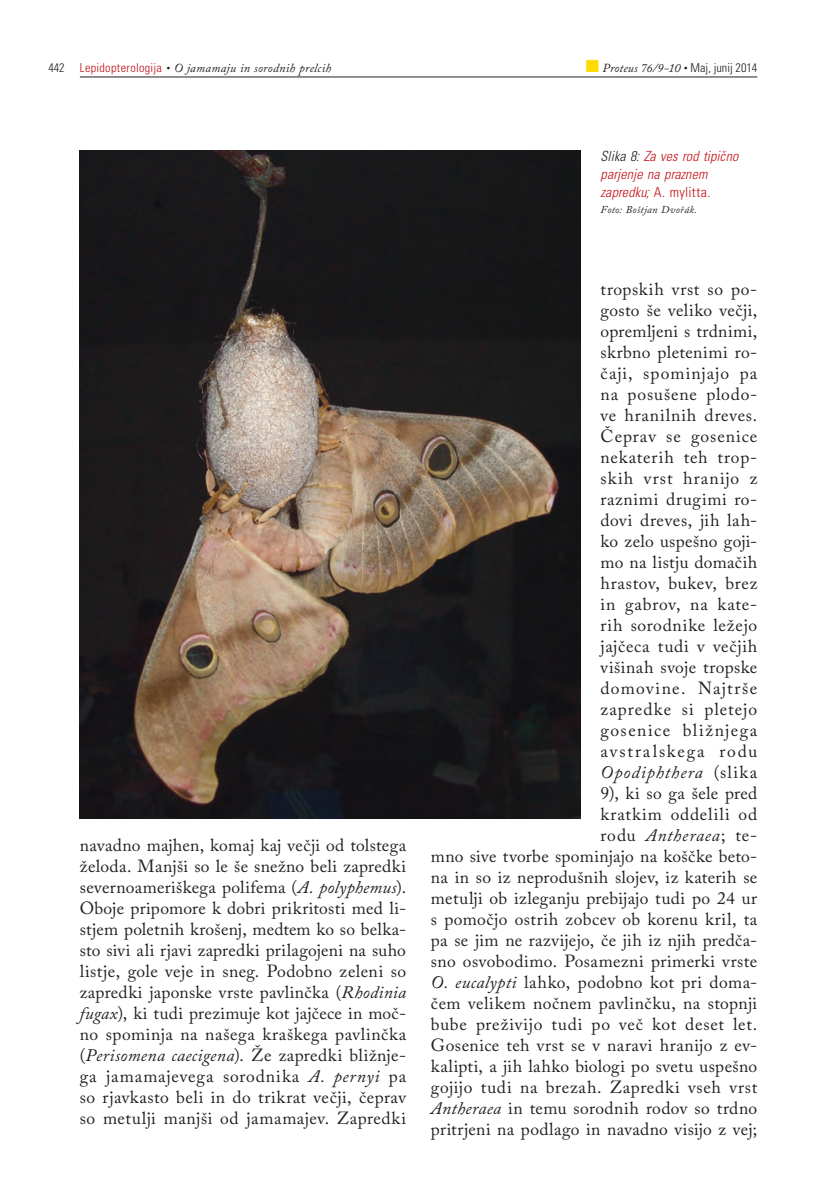
<style>
.page{position:relative;width:833px;height:1193px;background:#fff}
.page>*{position:absolute;margin:0;border:0;box-sizing:border-box;transform-origin:0 0}
.t1{font:17.5px/21px "Adobe Caslon Pro";letter-spacing:.03em;color:#231f20;text-align:justify}
.t2{font:italic 300 condensed 14px/17.8px "Univers";letter-spacing:.01em;color:#c2121a}
.t3{font:italic 12.25px "Adobe Caslon Pro";letter-spacing:.02em;color:#231f20}
.t4{font:italic 10.5px "Adobe Caslon Pro";letter-spacing:.03em;color:#231f20}
.s1{font-family:"Univers";font-weight:300;font-style:normal;font-stretch:condensed}
.s2{font-family:"Univers";font-weight:300;font-style:normal;font-stretch:condensed;color:#c2121a}
.s3{color:#ffdc01}
.s4{color:#231f20}
.s5{font-style:normal}
.s6{font-style:italic}
</style>
<div class="page">
<hr style="left:80px;top:77px;width:677px;height:1px;background:#231f20">
<img style="left:80px;top:150px;width:500px;height:668px">
<p class="t3" style="left:48px;top:61px;width:284px"><span class="s1">442</span> <span class="s2">Lepidopterologija</span> • O jamamaju in sorodnih prelcih</p>
<p class="t3" style="left:586px;top:61px;width:173px"><span class="s3">■</span> Proteus 76/9-10 • <span class="s1">Maj, junij 2014</span></p>
<p class="t2" style="left:600px;top:147px;width:139px"><span class="s4">Slika 8:</span> Za ves rod tipiËno parjenje na praznem zapredku; <span class="s5">A. mylitta.</span></p>
<p class="t4" style="left:600px;top:203px;width:98px">Foto: Boštjan Dvořák.</p>
<p class="t1" style="left:80px;top:834px;width:328px">navadno majhen, komaj kaj večji od tolstega želoda. Manjši so le še snežno beli zapredki severnoameriškega polifema (<span class="s6">A. polyphemus</span>).<br>Oboje pripomore k dobri prikritosti med li&shy;stjem poletnih krošenj, medtem ko so belka&shy;sto sivi ali rjavi zapredki prilagojeni na suho listje, gole veje in sneg. Podobno zeleni so zapredki japonske vrste pavlinčka (<span class="s6">Rhodinia fugax</span>), ki tudi prezimuje kot jajčece in moč&shy;no spominja na našega kraškega pavlinčka (<span class="s6">Perisomena caecigena</span>). Že zapredki bližnje&shy;ga jamamajevega sorodnika <span class="s6">A. pernyi</span> pa so rjavkasto beli in do trikrat večji, čeprav so metulji manjši od jamamajev. Zapredki</p>
<p class="t1" style="left:431px;top:278px;width:328px;text-align:right">tropskih vrst so po-<br>gosto še veliko večji,<br>opremljeni s trdnimi,<br>skrbno pletenimi ro-<br>čaji, spominjajo pa<br>na posušene plodo-<br>ve hranilnih dreves.<br>Čeprav se gosenice<br>nekaterih teh trop-<br>skih vrst hranijo z<br>raznimi drugimi ro-<br>dovi dreves, jih lah-<br>ko zelo uspešno goji-<br>mo na listju domačih<br>hrastov, bukev, brez<br>in gabrov, na kate-<br>rih sorodnike ležejo<br>jajčeca tudi v večjih<br>višinah svoje tropske<br>domovine. Najtrše<br>zapredke si pletejo<br>gosenice bližnjega<br>avstralskega rodu<br><span class="s6">Opodiphthera</span> (slika<br>9), ki so ga šele pred<br>kratkim oddelili od<br>rodu <span class="s6">Antheraea</span>; te-<br>mno sive tvorbe spominjajo na koščke beto&shy;na in so iz neprodušnih slojev, iz katerih se metulji ob izleganju prebijajo tudi po 24 ur s pomočjo ostrih zobcev ob korenu kril, ta pa se jim ne razvijejo, če jih iz njih predča&shy;sno osvobodimo. Posamezni primerki vrste<br><span class="s6">O. eucalypti</span> lahko, podobno kot pri doma&shy;čem velikem nočnem pavlinčku, na stopnji bube preživijo tudi po več kot deset let.<br>Gosenice teh vrst se v naravi hranijo z ev&shy;kalipti, a jih lahko biologi po svetu uspešno gojijo tudi na brezah. Zapredki vseh vrst<br><span class="s6">Antheraea</span> in temu sorodnih rodov so trdno pritrjeni na podlago in navadno visijo z vej;</p>
</div>
